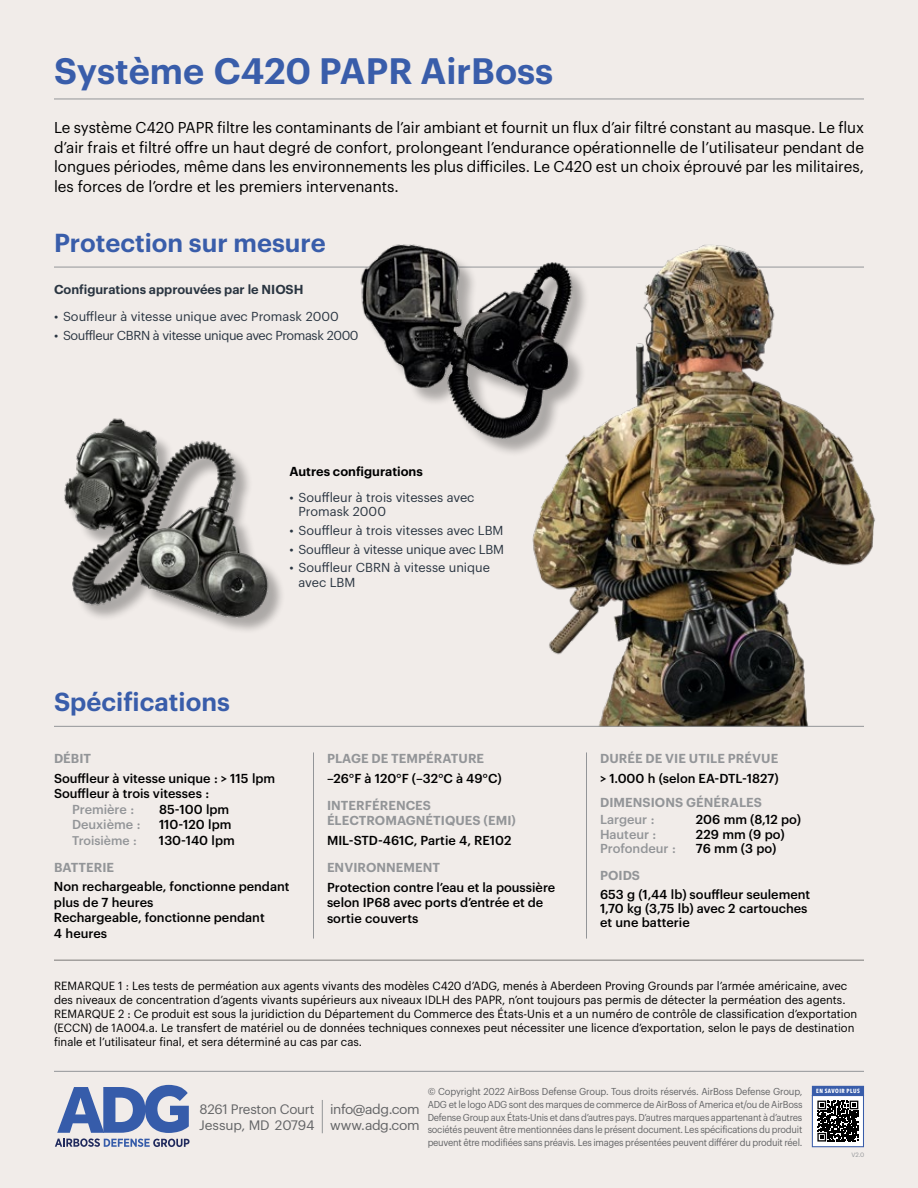
<style>
.page{position:relative;width:918px;height:1188px;background:#f1ece9}
.page>*{position:absolute;margin:0;border:0;box-sizing:border-box;transform-origin:0 0}
.t1{font:600 36px "Graphik";color:#395daa}
.t2{font:600 25.5px "Graphik";color:#395daa}
.t3{font:15.3px/19.5px "Graphik";color:#000;text-align:justify}
.t4{font:13.35px/16.5px "Graphik";letter-spacing:-.02em;color:#636466}
.t5{font:500 12.75px/15.5px "Graphik";color:#000}
.t6{font:12.75px/14.2px "Graphik";color:#2a3541}
.t7{font:600 12.75px/15px "Graphik";letter-spacing:.005em;color:#939598}
.t8{font:500 12.75px "Graphik";color:#939598}
.t9{font:12.75px "Graphik";letter-spacing:-.03em;color:#2a3541}
.t10{font:600 12.75px "Graphik";color:#2a3541}
.t11{font:12.75px "Graphik";letter-spacing:-.02em;color:#2a3541}
.t12{font:600 12.75px "Graphik";color:#000}
.t13{font:500 12.3px "Graphik";color:#939598}
.t14{font:11.7px/14px "Graphik";color:#000}
.t15{font:9.9px/12.8px "Graphik";letter-spacing:-.025em;color:#636466;text-align:justify;scale:.96 1}
.t16{font:6.15px "Graphik";color:#939598}
.t17{font:700 6px "Avenir Next Condensed";letter-spacing:.07em;color:#fff}
</style>
<div class="page">
<hr style="left:54px;top:960px;width:810px;height:1px;background:#000">
<hr style="left:313px;top:753px;width:1px;height:185px;background:#939598">
<hr style="left:586px;top:753px;width:1px;height:185px;background:#939598">
<hr style="left:54px;top:267px;width:810px;height:1px;background:#939598">
<hr style="left:54px;top:99px;width:810px;height:1px;background:#939598">
<div style="left:812px;top:1095px;width:52px;height:52px;background:#fff;border:1px solid #395daa"></div>
<div style="left:812px;top:1086px;width:52px;height:10px;background:#395daa"></div>
<svg style="left:817px;top:1101px;width:41px;height:41px"></svg>
<svg style="left:55px;top:1085px;width:135px;height:62px"></svg>
<hr style="left:54px;top:1071px;width:810px;height:1px;background:#939598">
<hr style="left:322px;top:1100px;width:1px;height:33px;background:#939598">
<img style="left:64px;top:418px;width:218px;height:209px">
<img style="left:530px;top:244px;width:345px;height:482px">
<hr style="left:54px;top:726px;width:810px;height:1px;background:#939598">
<div style="left:365px;top:248px;width:225px;height:209px;background:#000;opacity:.29"></div>
<img style="left:353px;top:244px;width:226px;height:207px">
<h1 class="t1" style="left:54px;top:43px;width:501px">Système C420 PAPR AirBoss</h1>
<p class="t3" style="left:54px;top:117px;width:812px">Le système C420 PAPR filtre les contaminants de l’air ambiant et fournit un flux d’air filtré constant au masque. Le flux d’air frais et filtré offre un haut degré de confort, prolongeant l’endurance opérationnelle de l’utilisateur pendant de longues périodes, même dans les environnements les plus difficiles. Le C420 est un choix éprouvé par les militaires, les forces de l’ordre et les premiers intervenants.</p>
<h2 class="t2" style="left:54px;top:223px;width:273px">Protection sur mesure</h2>
<p class="t10" style="left:54px;top:280px;width:251px">Configurations approuvées par le NIOSH</p>
<p class="t6" style="left:54px;top:308px;width:286px">• Souffleur à vitesse unique avec Promask 2000</p>
<p class="t9" style="left:54px;top:326px;width:306px">• Souffleur CBRN à vitesse unique avec Promask 2000</p>
<h2 class="t2" style="left:54px;top:682px;width:177px">Spécifications</h2>
<p class="t12" style="left:290px;top:461px;width:135px">Autres configurations</p>
<p class="t6" style="left:299px;top:489px;width:178px;text-indent:-9px">• Souffleur à trois vitesses avec<br>Promask 2000</p>
<p class="t6" style="left:290px;top:522px;width:216px">• Souffleur à trois vitesses avec LBM</p>
<p class="t11" style="left:290px;top:539px;width:216px">• Souffleur à vitesse unique avec LBM</p>
<p class="t6" style="left:299px;top:560px;width:193px;text-indent:-9px">• Souffleur CBRN à vitesse unique avec LBM</p>
<p class="t7" style="left:54px;top:750px;width:39px">DÉBIT</p>
<p class="t5" style="left:54px;top:770px;width:223px">Souffleur à vitesse unique : &gt; 115 lpm<br>Souffleur à trois vitesses :</p>
<p class="t8" style="left:72px;top:799px;width:64px">Première :</p>
<p class="t5" style="left:159px;top:800px;width:72px">85-100 lpm</p>
<p class="t8" style="left:72px;top:815px;width:70px">Deuxième :</p>
<p class="t5" style="left:159px;top:816px;width:74px">110-120 lpm</p>
<p class="t13" style="left:72px;top:831px;width:66px">Troisième :</p>
<p class="t5" style="left:159px;top:831px;width:77px">130-140 lpm</p>
<p class="t7" style="left:54px;top:858px;width:62px">BATTERIE</p>
<p class="t5" style="left:54px;top:878px;width:237px">Non rechargeable, fonctionne pendant plus de 7 heures<br>Rechargeable, fonctionne pendant<br>4 heures</p>
<p class="t7" style="left:327px;top:750px;width:159px">PLAGE DE TEMPÉRATURE</p>
<p class="t5" style="left:327px;top:770px;width:176px">–26°F à 120°F (–32°C à 49°C)</p>
<p class="t7" style="left:327px;top:797px;width:190px">INTERFÉRENCES<br>ÉLECTROMAGNÉTIQUES (EMI)</p>
<p class="t5" style="left:327px;top:831px;width:186px">MIL-STD-461C, Partie 4, RE102</p>
<p class="t7" style="left:327px;top:859px;width:115px">ENVIRONNEMENT</p>
<p class="t5" style="left:327px;top:878px;width:230px">Protection contre l’eau et la poussière selon IP68 avec ports d’entrée et de sortie couverts</p>
<p class="t7" style="left:600px;top:750px;width:180px">DURÉE DE VIE UTILE PRÉVUE</p>
<p class="t5" style="left:600px;top:770px;width:180px">&gt; 1.000 h (selon EA-DTL-1827)</p>
<p class="t7" style="left:600px;top:794px;width:163px">DIMENSIONS GÉNÉRALES</p>
<p class="t8" style="left:600px;top:810px;width:56px">Largeur :</p>
<p class="t5" style="left:696px;top:811px;width:107px">206 mm (8,12 po)</p>
<p class="t8" style="left:600px;top:824px;width:58px">Hauteur :</p>
<p class="t5" style="left:696px;top:825px;width:90px">229 mm (9 po)</p>
<p class="t8" style="left:600px;top:839px;width:77px">Profondeur :</p>
<p class="t5" style="left:696px;top:839px;width:82px">76 mm (3 po)</p>
<p class="t7" style="left:600px;top:867px;width:42px">POIDS</p>
<p class="t5" style="left:600px;top:886px;width:212px;line-height:14.2px">653 g (1,44 lb) souffleur seulement<br>1,70 kg (3,75 lb) avec 2 cartouches et une batterie</p>
<p class="t14" style="left:54px;top:978px;width:805px">REMARQUE 1 : Les tests de perméation aux agents vivants des modèles C420 d’ADG, menés à Aberdeen Proving Grounds par l’armée américaine, avec des niveaux de concentration d’agents vivants supérieurs aux niveaux IDLH des PAPR, n’ont toujours pas permis de détecter la perméation des agents.<br>REMARQUE 2 : Ce produit est sous la juridiction du Département du Commerce des États-Unis et a un numéro de contrôle de classification d’exportation (ECCN) de 1A004.a. Le transfert de matériel ou de données techniques connexes peut nécessiter une licence d’exportation, selon le pays de destination finale et l’utilisateur final, et sera déterminé au cas par cas.</p>
<p class="t4" style="left:199px;top:1099px;width:117px">8261 Preston Court<br>Jessup, MD 20794</p>
<p class="t4" style="left:330px;top:1099px;width:91px">info@adg.com www.adg.com</p>
<p class="t15" style="left:428px;top:1084px;width:392px">© Copyright 2022 AirBoss Defense Group. Tous droits réservés. AirBoss Defense Group, ADG et le logo ADG sont des marques de commerce de AirBoss of America et/ou de AirBoss Defense Group aux États-Unis et dans d’autres pays. D’autres marques appartenant à d’autres sociétés peuvent être mentionnées dans le présent document. Les spécifications du produit peuvent être modifiées sans préavis. Les images présentées peuvent différer du produit réel.</p>
<p class="t17" style="left:816px;top:1087px;width:45px">EN SAVOIR PLUS</p>
<p class="t16" style="left:851px;top:1150px;width:14px">V2.0</p>
</div>
